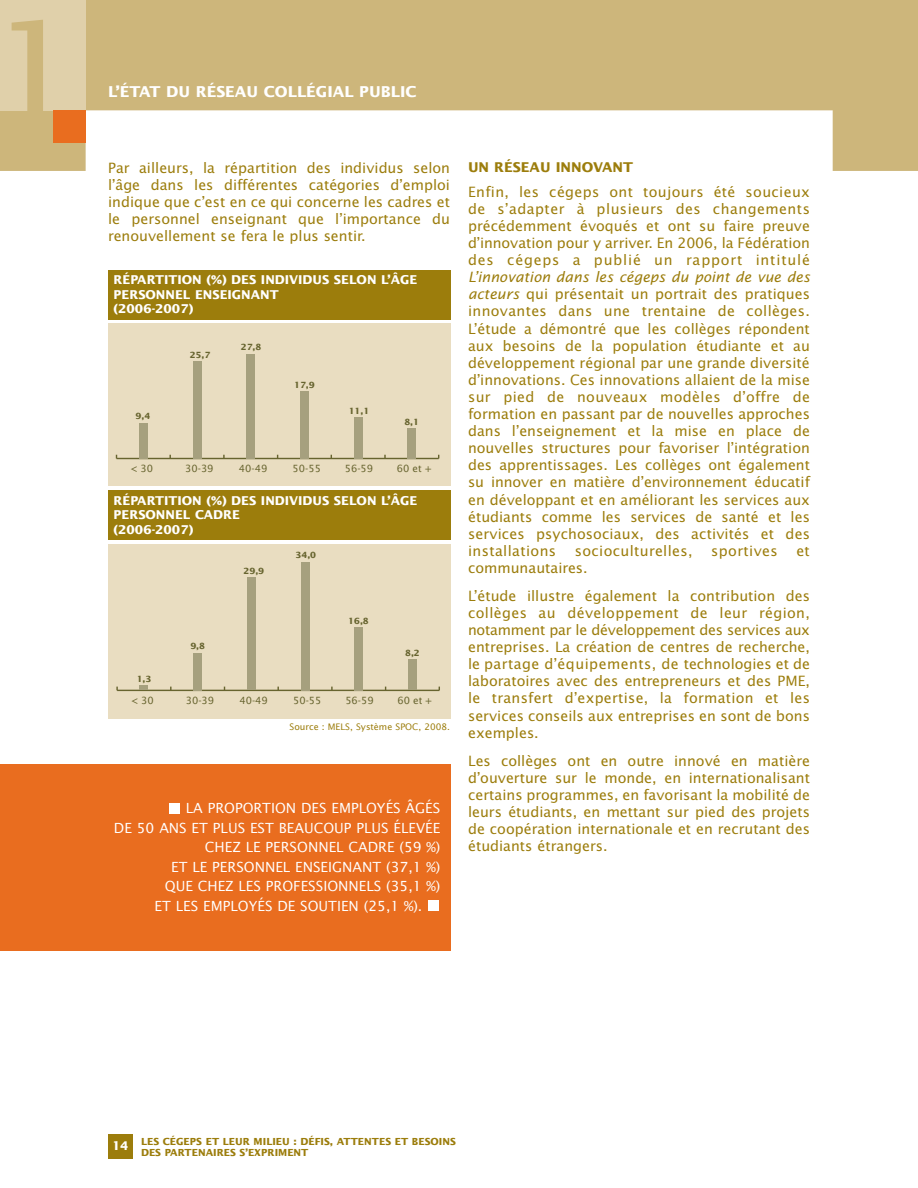
<style>
.page{position:relative;width:918px;height:1188px;background:#fff}
.page>*{position:absolute;margin:0;border:0;box-sizing:border-box;transform-origin:0 0}
.t1{font:163.8px "Lucida Sans";color:#cdb67b}
.t2{font:700 15px "Lucida Sans";color:#fff}
.t3{font:14.25px/17.1px "Lucida Sans";color:#9c7d0c;text-align:justify}
.t4{font:14.25px "Lucida Sans";letter-spacing:.025em;color:#9c7d0c}
.t5{font:13.95px "Lucida Sans";color:#fff}
.t6{font:700 13.5px "Lucida Sans";color:#9c7d0c}
.t7{font:700 12.15px/14.5px "Lucida Sans";color:#fff}
.t8{font:10.05px "Lucida Sans";color:#67642f}
.t9{font:700 9.75px/11.7px "Lucida Sans";color:#9c7d0c}
.t10{font:9px "Lucida Sans";color:#9c7d0c}
.t11{font:700 8.55px "Lucida Sans";color:#67642f}
.s1{font-style:italic}
.s2{font-size:12px;color:#fff}
</style>
<div class="page">
<div style="left:108px;top:270px;width:342px;height:49px;background:#9c7d0c"></div>
<div style="left:108px;top:491px;width:342px;height:49px;background:#9c7d0c"></div>
<svg style="left:0;top:0;width:918px;height:171px;fill:#cdb67b"></svg>
<div style="left:0;top:0;width:86px;height:110px;background:#e0d0aa"></div>
<div style="left:53px;top:110px;width:33px;height:33px;background:#e96d1f"></div>
<div style="left:108px;top:1134px;width:25px;height:24px;background:#9c7d0c"></div>
<div style="left:1px;top:764px;width:450px;height:187px;background:#e96d1f"></div>
<div style="left:429px;top:901px;width:10px;height:10px;background:#fff"></div>
<div style="left:169px;top:803px;width:10px;height:10px;background:#fff"></div>
<div style="left:108px;top:544px;width:342px;height:175px;background:#e9ddc1"></div>
<hr style="left:117px;top:690px;width:322px;height:1px;background:#67642f">
<div style="left:140px;top:685px;width:8px;height:5px;background:#a6a07e"></div>
<div style="left:193px;top:653px;width:9px;height:37px;background:#a6a07e"></div>
<div style="left:247px;top:577px;width:9px;height:113px;background:#a6a07e"></div>
<div style="left:301px;top:562px;width:8px;height:128px;background:#a6a07e"></div>
<div style="left:354px;top:627px;width:9px;height:63px;background:#a6a07e"></div>
<div style="left:408px;top:659px;width:9px;height:31px;background:#a6a07e"></div>
<div style="left:108px;top:323px;width:342px;height:162px;background:#e9ddc1"></div>
<hr style="left:117px;top:458px;width:322px;height:1px;background:#67642f">
<div style="left:139px;top:423px;width:9px;height:36px;background:#a6a07e"></div>
<div style="left:193px;top:361px;width:8px;height:98px;background:#a6a07e"></div>
<div style="left:246px;top:354px;width:9px;height:105px;background:#a6a07e"></div>
<div style="left:300px;top:391px;width:9px;height:68px;background:#a6a07e"></div>
<div style="left:354px;top:417px;width:8px;height:42px;background:#a6a07e"></div>
<div style="left:408px;top:428px;width:8px;height:31px;background:#a6a07e"></div>
<h1 class="t1" style="left:-16px;top:3px;width:105px">1</h1>
<p class="t2" style="left:108px;top:85px;width:310px">L’ÉTAT DU RÉSEAU COLLÉGIAL PUBLIC</p>
<p class="t3" style="left:108px;top:160px;width:343px">Par ailleurs, la répartition des individus selon l’âge dans les différentes catégories d’emploi indique que c’est en ce qui concerne les cadres et le personnel enseignant que l’importance du renouvellement se fera le plus sentir.</p>
<p class="t7" style="left:114px;top:273px;width:305px">RÉPARTITION (%) DES INDIVIDUS SELON L’ÂGE<br>PERSONNEL ENSEIGNANT<br>(2006-2007)</p>
<p class="t11" style="left:136px;top:412px;width:16px">9,4</p>
<p class="t11" style="left:190px;top:351px;width:22px">25,7</p>
<p class="t11" style="left:241px;top:343px;width:22px">27,8</p>
<p class="t11" style="left:294px;top:380px;width:22px">17,9</p>
<p class="t11" style="left:349px;top:407px;width:22px">11,1</p>
<p class="t11" style="left:404px;top:418px;width:16px">8,1</p>
<p class="t8" style="left:131px;top:464px;width:24px">&lt; 30</p>
<p class="t8" style="left:185px;top:464px;width:30px">30-39</p>
<p class="t8" style="left:239px;top:464px;width:30px">40-49</p>
<p class="t8" style="left:292px;top:464px;width:30px">50-55</p>
<p class="t8" style="left:345px;top:464px;width:30px">56-59</p>
<p class="t8" style="left:397px;top:464px;width:36px">60 et +</p>
<p class="t7" style="left:114px;top:494px;width:305px">RÉPARTITION (%) DES INDIVIDUS SELON L’ÂGE<br>PERSONNEL CADRE<br>(2006-2007)</p>
<p class="t11" style="left:137px;top:674px;width:16px">1,3</p>
<p class="t11" style="left:190px;top:642px;width:16px">9,8</p>
<p class="t11" style="left:244px;top:567px;width:22px">29,9</p>
<p class="t11" style="left:296px;top:551px;width:22px">34,0</p>
<p class="t11" style="left:348px;top:617px;width:22px">16,8</p>
<p class="t11" style="left:405px;top:649px;width:16px">8,2</p>
<p class="t8" style="left:132px;top:696px;width:24px">&lt; 30</p>
<p class="t8" style="left:186px;top:696px;width:30px">30-39</p>
<p class="t8" style="left:239px;top:696px;width:30px">40-49</p>
<p class="t8" style="left:293px;top:696px;width:30px">50-55</p>
<p class="t8" style="left:345px;top:696px;width:30px">56-59</p>
<p class="t8" style="left:397px;top:696px;width:36px">60 et +</p>
<p class="t10" style="left:289px;top:722px;width:162px">Source : MELS, Système SPOC, 2008.</p>
<p class="t5" style="left:186px;top:802px;width:256px">LA PROPORTION DES EMPLOYÉS ÂGÉS</p>
<p class="t5" style="left:114px;top:821px;width:328px">DE 50 ANS ET PLUS EST BEAUCOUP PLUS ÉLEVÉE</p>
<p class="t5" style="left:205px;top:841px;width:237px">CHEZ LE PERSONNEL CADRE (59 %)</p>
<p class="t5" style="left:171px;top:860px;width:271px">ET LE PERSONNEL ENSEIGNANT (37,1 %)</p>
<p class="t5" style="left:165px;top:880px;width:277px">QUE CHEZ LES PROFESSIONNELS (35,1 %)</p>
<p class="t5" style="left:155px;top:899px;width:269px">ET LES EMPLOYÉS DE SOUTIEN (25,1 %).</p>
<p class="t6" style="left:468px;top:161px;width:167px">UN RÉSEAU INNOVANT</p>
<p class="t3" style="left:468px;top:184px;width:343px">Enfin, les cégeps ont toujours été soucieux de s’adapter à plusieurs des changements précédemment évoqués et ont su faire preuve d’innovation pour y arriver. En 2006, la Fédération des cégeps a publié un rapport intitulé</p>
<p class="t3" style="left:468px;top:270px;width:343px"><span class="s1">L’innovation dans les cégeps du point de vue des acteurs</span> qui présentait un portrait des pratiques innovantes dans une trentaine de collèges.<br>L’étude a démontré que les collèges répondent aux besoins de la population étudiante et au développement régional par une grande diversité d’innovations. Ces innovations allaient de la mise sur pied de nouveaux modèles d’offre de formation en passant par de nouvelles approches dans l’enseignement et la mise en place de nouvelles structures pour favoriser l’intégration des apprentissages. Les collèges ont également su innover en matière d’environnement éducatif en développant et en améliorant les services aux étudiants comme les services de santé et les services psychosociaux, des activités et des installations</p>
<p class="t4" style="left:575px;top:544px;width:119px">socioculturelles,</p>
<p class="t4" style="left:711px;top:544px;width:68px">sportives</p>
<p class="t3" style="left:796px;top:543px;width:15px">et</p>
<p class="t3" style="left:468px;top:555px;width:343px;line-height:27.9px">communautaires.<br>L’étude illustre également la contribution des</p>
<p class="t3" style="left:468px;top:605px;width:343px">collèges au développement de leur région, notamment par le développement des services aux entreprises. La création de centres de recherche, le partage d’équipements, de technologies et de laboratoires avec des entrepreneurs et des PME, le transfert d’expertise, la formation et les services conseils aux entreprises en sont de bons exemples.</p>
<p class="t3" style="left:468px;top:753px;width:343px">Les collèges ont en outre innové en matière d’ouverture sur le monde, en internationalisant certains programmes, en favorisant la mobilité de leurs étudiants, en mettant sur pied des projets de coopération internationale et en recrutant des étudiants étrangers.</p>
<p class="t9" style="left:141px;top:1136px;width:316px;text-indent:-29px"><span class="s2">14</span> LES CÉGEPS ET LEUR MILIEU : DÉFIS, ATTENTES ET BESOINS<br>DES PARTENAIRES S’EXPRIMENT</p>
</div>
